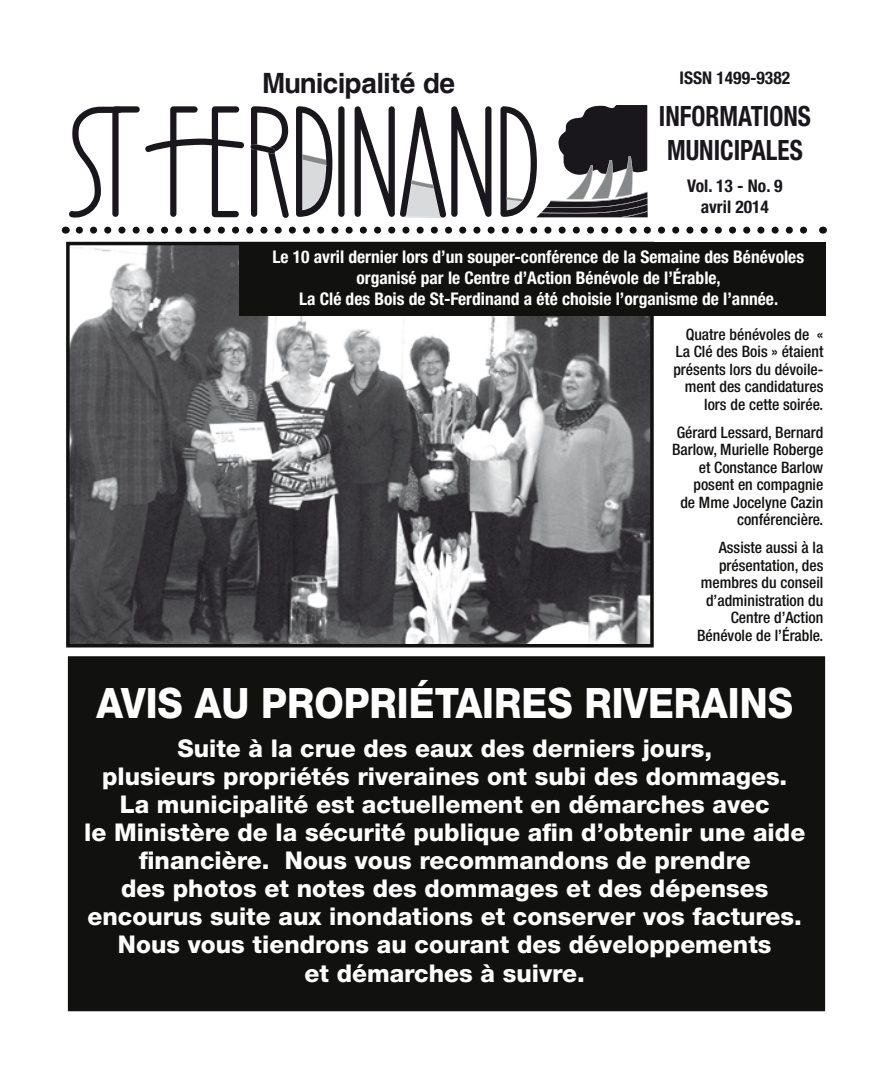
<style>
.page{position:relative;width:882px;height:1071px;background:#fff}
.page>*{position:absolute;margin:0;border:0;box-sizing:border-box;transform-origin:0 0}
.t1{font:800 42px "Helvetica Neue";color:#fff;scale:.9 1}
.t2{font:700 condensed 28px/33.6px "Helvetica Neue";color:#1a171c;scale:.9 1}
.t3{font:700 28px "Helvetica+";letter-spacing:-.025em;color:#1a171c}
.t4{font:800 24.5px/28.2px "Helvetica Neue";color:#fff;text-align:center}
.t5{font:700 condensed 17.5px/21px "Helvetica Neue";color:#fff;text-align:center}
.t6{font:700 condensed 17.5px/21px "Helvetica Neue";color:#1a171c;text-align:center}
.t7{font:500 condensed 15.75px/17.5px "Helvetica Neue";color:#111210;text-align:right}
</style>
<div class="page">
<img style="left:70px;top:246px;width:580px;height:398px">
<div style="left:66px;top:242px;width:588px;height:406px;border:3px solid #111210"></div>
<div style="left:239px;top:243px;width:587px;height:73px;background:#111210"></div>
<div style="left:68px;top:656px;width:757px;height:355px;background:#111210"></div>
<div style="left:338px;top:106px;width:7px;height:111px;background:#1a171c;border-radius:3px"></div>
<svg style="left:500px;top:105px;width:148px;height:113px"></svg>
<svg style="left:355px;top:106px;width:136px;height:112px"></svg>
<svg style="left:296px;top:106px;width:37px;height:111px"></svg>
<svg style="left:250px;top:106px;width:39px;height:112px"></svg>
<svg style="left:69px;top:106px;width:175px;height:112px"></svg>
<svg style="left:79px;top:227px;width:728px;height:7px"></svg>
<p class="t3" style="left:262px;top:66px;width:194px">Municipalité de</p>
<p class="t6" style="left:680px;top:67px;width:112px">ISSN 1499-9382</p>
<p class="t2" style="left:659px;top:99px;width:170px">INFORMATIONS<br>MUNICIPALES</p>
<p class="t6" style="left:687px;top:175px;width:97px">Vol. 13 - No. 9 avril 2014</p>
<p class="t5" style="left:273px;top:246px;width:533px">Le 10 avril dernier lors d’un souper-conférence de la Semaine des Bénévoles organisé par le Centre d’Action Bénévole de l’Érable,<br>La Clé des Bois de St-Ferdinand a été choisie l’organisme de l’année.</p>
<p class="t7" style="left:673px;top:325px;width:152px">Quatre bénévoles de «<br>La Clé des Bois » étaient présents lors du dévoile&shy;ment des candidatures lors de cette soirée.</p>
<p class="t7" style="left:672px;top:423px;width:153px">Gérard Lessard, Bernard<br>Barlow, Murielle Roberge et Constance Barlow posent en compagnie<br>de Mme Jocelyne Cazin conférencière.</p>
<p class="t7" style="left:697px;top:539px;width:128px">Assiste aussi à la présentation, des membres du conseil d’administration du<br>Centre d’Action<br>Bénévole de l’Érable.</p>
<h1 class="t1" style="left:97px;top:678px;width:775px">AVIS AU PROPRIÉTAIRES RIVERAINS</h1>
<p class="t4" style="left:84px;top:734px;width:723px">Suite à la crue des eaux des derniers jours,<br>plusieurs propriétés riveraines ont subi des dommages.<br>La municipalité est actuellement en démarches avec<br>le Ministère de la sécurité publique afin d’obtenir une aide financière. Nous vous recommandons de prendre<br>des photos et notes des dommages et des dépenses encourus suite aux inondations et conserver vos factures.<br>Nous vous tiendrons au courant des développements<br>et démarches à suivre.</p>
</div>
